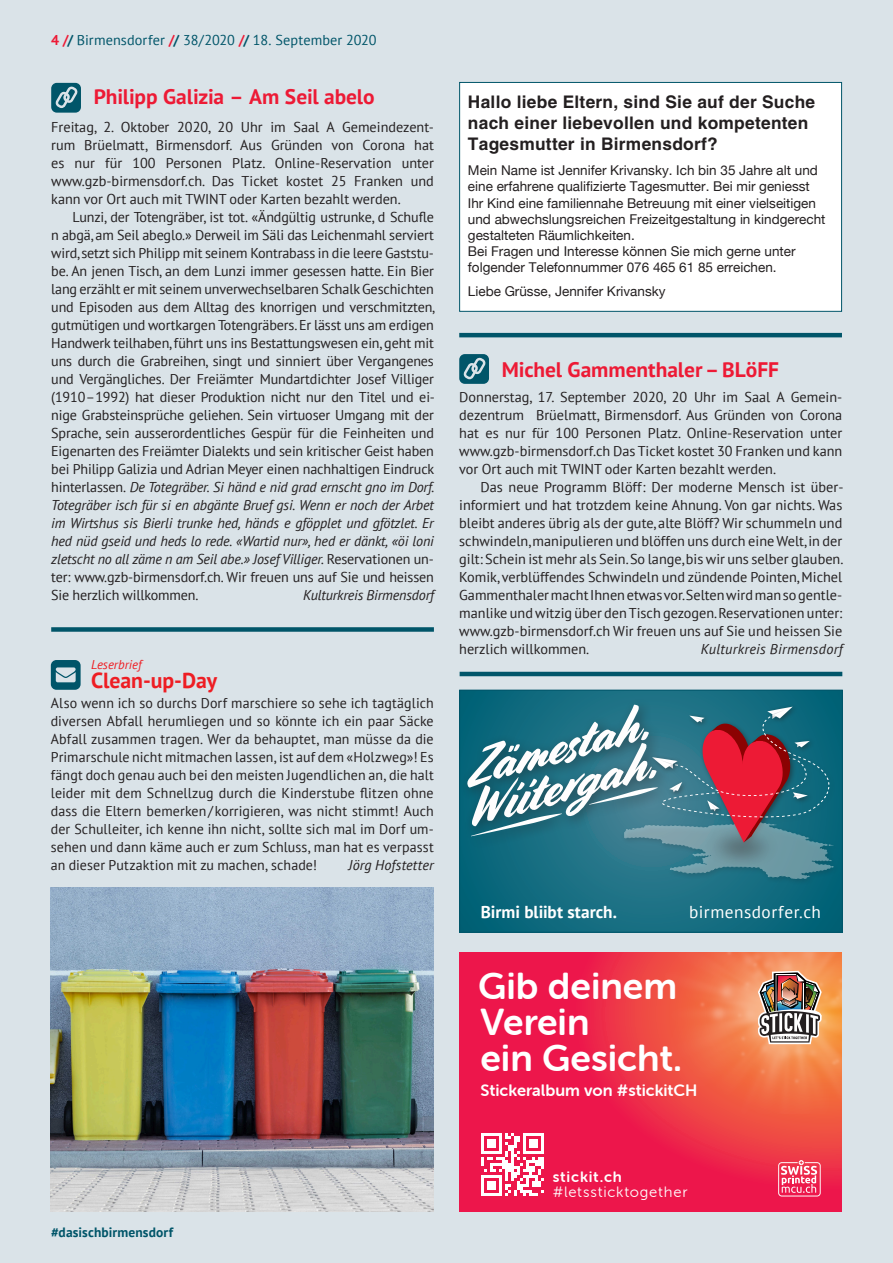
<style>
.page{position:relative;width:893px;height:1263px;background:#dae3e8}
.page>*{position:absolute;margin:0;border:0;box-sizing:border-box;transform-origin:0 0}
.t1{font:italic 51.6px/39px "Cortado";color:#fefdfd}
.t2{font:37.5px/36px "Museo Sans Rounded 700";color:#fff}
.t3{font:700 21.75px "PT Sans";letter-spacing:-.005em;color:#ee1d23}
.t4{font:700 21px "PT Sans";letter-spacing:-.005em;color:#ed1a35}
.t5{font:700 17.4px/20.9px "Helvetica";letter-spacing:.015em;color:#231f20}
.t6{font:700 17.25px "PT Sans";color:#fff}
.t7{font:17.25px "PT Sans";letter-spacing:.025em;color:#fff}
.t8{font:16.5px "Museo Sans Rounded 700";color:#fff}
.t9{font:15px "Museo Sans Rounded 300";letter-spacing:.055em;color:#fff}
.t10{font:15px "Museo Sans Rounded 700";letter-spacing:.055em;color:#fff}
.t11{font:14.25px/18px "PT Sans";color:#231f20;text-align:justify}
.t12{font:italic 14.25px "PT Sans";letter-spacing:.005em;color:#231f20}
.t13{font:14.25px "PT Sans";letter-spacing:.005em;color:#005569}
.t14{font:13.5px/16.2px "Helvetica Neue";color:#231f20}
.t15{font:700 13.5px "PT Sans";letter-spacing:.01em;color:#005569}
.t16{font:italic 12.75px "PT Sans";color:#ee1d23}
.s1{font-weight:700;color:#ed1a35}
.s2{font-weight:700}
.s3{font-style:italic}
</style>
<div class="page">
<div style="left:51px;top:627px;width:383px;height:5px;background:#005569"></div>
<hr style="left:459px;top:333px;width:383px;height:4px;background:#005569">
<hr style="left:460px;top:672px;width:382px;height:4px;background:#005569">
<svg style="left:51px;top:660px;width:30px;height:30px"></svg>
<svg style="left:51px;top:83px;width:30px;height:30px"></svg>
<svg style="left:459px;top:354px;width:30px;height:30px"></svg>
<div style="left:459px;top:82px;width:383px;height:230px;background:#fff;border:1px solid #005569"></div>
<img style="left:51px;top:888px;width:383px;height:324px">
<svg style="left:461px;top:692px;width:380px;height:238px;background:#116b7f"></svg>
<div style="left:621px;top:704px;width:218px;height:181px;background:#231f20;opacity:.5"></div>
<img style="left:685px;top:880px;width:114px;height:2px">
<div style="left:460px;top:697px;width:210px;height:153px;background:#231f20;opacity:.5"></div>
<svg style="left:471px;top:813px;width:91px;height:23px;background:#327584"></svg>
<svg style="left:589px;top:707px;width:252px;height:173px;background:#4f6c7d"></svg>
<div style="left:459px;top:690px;width:384px;height:242px;border:1px solid #005569"></div>
<svg style="left:459px;top:953px;width:383px;height:259px;background:#ed2149"></svg>
<img style="left:665px;top:953px;width:177px;height:161px">
<img style="left:758px;top:971px;width:64px;height:73px">
<svg style="left:778px;top:1160px;width:43px;height:36px;background:#f26883"></svg>
<svg style="left:481px;top:1133px;width:63px;height:63px;background:#f68fa8"></svg>
<p class="t13" style="left:51px;top:31px;width:327px"><span class="s1">4 /</span><span class="s2">/</span> Birmensdorfer <span class="s1">/</span><span class="s2">/</span> 38/2020 <span class="s1">/</span><span class="s2">/</span> 18. September 2020</p>
<h3 class="t4" style="left:94px;top:83px;width:283px">Philipp Galizia – Am Seil abelo</h3>
<p class="t11" style="left:51px;top:117px;width:384px">Freitag, 2. Oktober 2020, 20 Uhr im Saal A Gemeindezent&shy;rum Brüelmatt, Birmensdorf. Aus Gründen von Corona hat es nur für 100 Personen Platz. Online-Reservation unter www.gzb-birmensdorf.ch. Das Ticket kostet 25 Franken und kann vor Ort auch mit TWINT oder Karten bezahlt werden.</p>
<p class="t11" style="left:51px;top:207px;width:385px;text-indent:21px">Lunzi, der Totengräber, ist tot. «Ändgültig ustrunke, d Schufle n abgä, am Seil abeglo.» Derweil im Säli das Leichenmahl serviert wird, setzt sich Philipp mit seinem Kontrabass in die leere Gaststu&shy;be. An jenen Tisch, an dem Lunzi immer gesessen hatte. Ein Bier lang erzählt er mit seinem unverwechselbaren Schalk Geschichten und Episoden aus dem Alltag des knorrigen und verschmitzten, gutmütigen und wortkargen Totengräbers. Er lässt uns am erdigen Handwerk teilhaben, führt uns ins Bestattungswesen ein, geht mit uns durch die Grabreihen, singt und sinniert über Vergangenes und Vergängliches. Der Freiämter Mundartdichter Josef Villiger (1910–1992) hat dieser Produktion nicht nur den Titel und ei&shy;nige Grabsteinsprüche geliehen. Sein virtuoser Umgang mit der Sprache, sein ausserordentliches Gespür für die Feinheiten und Eigenarten des Freiämter Dialekts und sein kritischer Geist haben bei Philipp Galizia und Adrian Meyer einen nachhaltigen Eindruck hinterlassen. <span class="s3">De Totegräber. Si händ e nid grad ernscht gno im Dorf.<br>Totegräber isch für si en abgänte Bruef gsi. Wenn er noch der Arbet im Wirtshus sis Bierli trunke hed, händs e gföpplet und gfötzlet. Er hed nüd gseid und heds lo rede. «Wartid nur», hed er dänkt, «öi loni zletscht no all zäme n am Seil abe.» Josef Villiger.</span> Reservationen un&shy;ter: www.gzb-birmensdorf.ch. Wir freuen uns auf Sie und heissen Sie herzlich willkommen.</p>
<p class="t12" style="left:303px;top:586px;width:133px">Kulturkreis Birmensdorf</p>
<p class="t16" style="left:91px;top:656px;width:52px">Leserbrief</p>
<h3 class="t3" style="left:91px;top:666px;width:127px">Clean-up-Day</h3>
<p class="t11" style="left:51px;top:693px;width:384px">Also wenn ich so durchs Dorf marschiere so sehe ich tagtäglich diversen Abfall herumliegen und so könnte ich ein paar Säcke Abfall zusammen tragen. Wer da behauptet, man müsse da die Primarschule nicht mitmachen lassen, ist auf dem «Holzweg»! Es fängt doch genau auch bei den meisten Jugendlichen an, die halt leider mit dem Schnellzug durch die Kinderstube flitzen ohne dass die Eltern bemerken/ korrigieren, was nicht stimmt! Auch der Schulleiter, ich kenne ihn nicht, sollte sich mal im Dorf um&shy;sehen und dann käme auch er zum Schluss, man hat es verpasst an dieser Putzaktion mit zu machen, schade!</p>
<p class="t12" style="left:349px;top:856px;width:87px">Jörg Hofstetter</p>
<p class="t5" style="left:468px;top:91px;width:349px">Hallo liebe Eltern, sind Sie auf der Suche nach einer liebevollen und kompetenten<br>Tagesmutter in Birmensdorf?</p>
<p class="t14" style="left:468px;top:163px;width:359px">Mein Name ist Jennifer Krivansky. Ich bin 35 Jahre alt und eine erfahrene qualifizierte Tagesmutter. Bei mir geniesst Ihr Kind eine familiennahe Betreuung mit einer vielseitigen und abwechslungsreichen Freizeitgestaltung in kindgerecht gestalteten Räumlichkeiten.<br>Bei Fragen und Interesse können Sie mich gerne unter folgender Telefonnummer 076 465 61 85 erreichen.</p>
<p class="t14" style="left:468px;top:284px;width:199px">Liebe Grüsse, Jennifer Krivansky</p>
<h3 class="t4" style="left:502px;top:356px;width:279px">Michel Gammenthaler–BLöFF</h3>
<p class="t11" style="left:459px;top:387px;width:385px">Donnerstag, 17. September 2020, 20 Uhr im Saal A Gemein&shy;dezentrum Brüelmatt, Birmensdorf. Aus Gründen von Corona hat es nur für 100 Personen Platz. Online-Reservation unter www.gzb-birmensdorf.ch Das Ticket kostet 30 Franken und kann vor Ort auch mit TWINT oder Karten bezahlt werden.</p>
<p class="t11" style="left:459px;top:477px;width:386px;text-indent:21px">Das neue Programm Blöff: Der moderne Mensch ist über&shy;informiert und hat trotzdem keine Ahnung. Von gar nichts. Was bleibt anderes übrig als der gute, alte Blöff? Wir schummeln und schwindeln, manipulieren und blöffen uns durch eine Welt, in der gilt: Schein ist mehr als Sein. So lange, bis wir uns selber glauben.<br>Komik, verblüffendes Schwindeln und zündende Pointen, Michel Gammenthaler macht Ihnen etwas vor.Selten wird man so gentle&shy;manlike und witzig über den Tisch gezogen. Reservationen unter: www.gzb-birmensdorf.ch Wir freuen uns auf Sie und heissen Sie herzlich willkommen.</p>
<p class="t12" style="left:701px;top:639px;width:143px">Kulturkreis Birmensdorf</p>
<h1 class="t1" style="left:450px;top:755px;width:204px;rotate:-15deg">Zämestah.<br>Wiitergah.</h1>
<p class="t6" style="left:481px;top:900px;width:138px">Birmi bliibt starch.</p>
<p class="t7" style="left:689px;top:901px;width:133px">birmensdorfer.ch</p>
<h2 class="t2" style="left:478px;top:968px;width:205px">Gib deinem<br>Verein<br>ein Gesicht.</h2>
<p class="t8" style="left:480px;top:1081px;width:219px">Stickeralbum von #stickitCH</p>
<p class="t15" style="left:51px;top:1224px;width:124px">#dasischbirmensdorf</p>
<p class="t10" style="left:553px;top:1168px;width:71px">stickit.ch</p>
<p class="t9" style="left:553px;top:1183px;width:136px">#letssticktogether</p>
</div>
